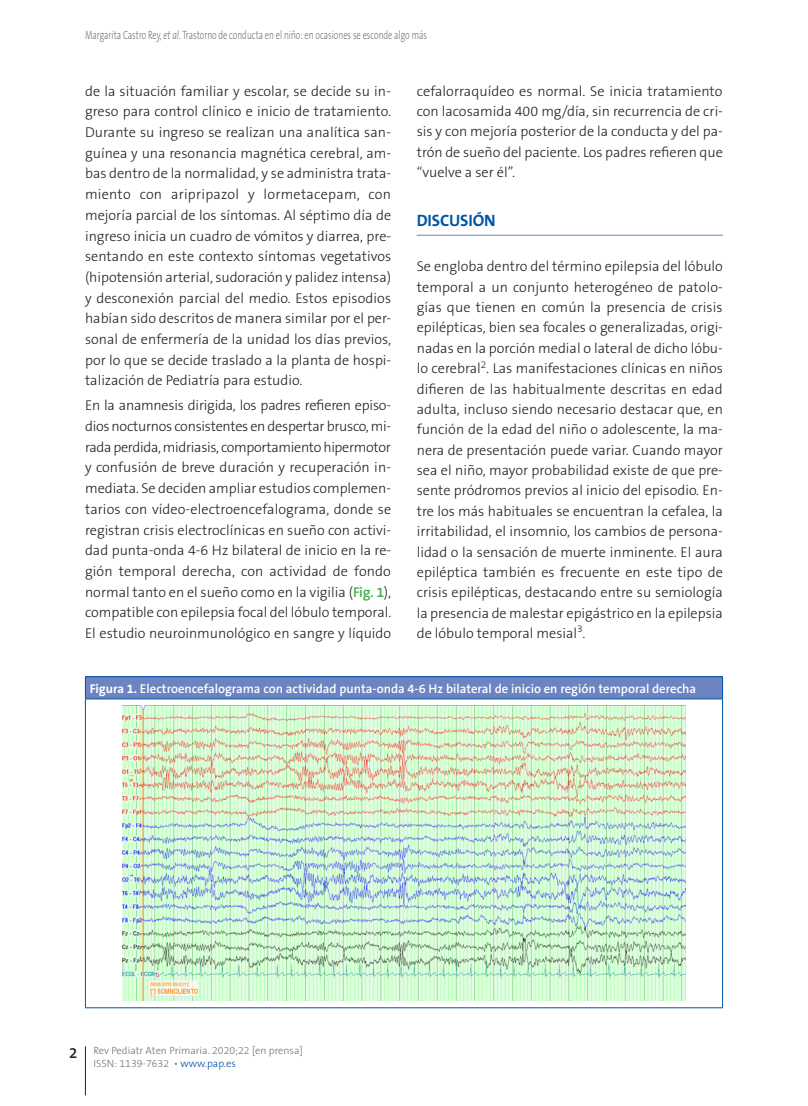
<style>
.page{position:relative;width:808px;height:1106px;background:#fff}
.page>*{position:absolute;margin:0;border:0;box-sizing:border-box;transform-origin:0 0}
._01_LADILLO_1{font:700 16.5px "The Sans B Plus W7";letter-spacing:-.01em;color:#0155a5}
.t1{font:600 15px "The Sans B Plus W6";color:#231f20}
.t2{font:300 14.25px/20.7px "The Sans B Plus W3";color:#231f20;text-align:justify}
.titulo_tabla{font:600 12.75px "The Sans C5";color:#fff}
.t3{font:300 12px "The Sans B Plus W3";color:#6a747b;scale:.7 1}
.t4{font:300 10.5px "The Sans B Plus W3";color:#6a747b}
.s1{font-style:italic}
.s2{font-family:"The Sans B Plus W6";font-weight:600;color:#40ae49}
.s3{font-family:"The Sans B Plus W7";font-weight:700}
.s4{color:#0155a5}
</style>
<div class="page">
<hr style="left:85px;top:1046px;width:1px;height:49px;background:#231f20">
<hr style="left:417px;top:235px;width:306px;height:1px;background:#6c84c1">
<div style="left:85px;top:676px;width:637px;height:23px;background:#6c84c1"></div>
<svg style="left:85px;top:677px;width:1px;height:21px"></svg>
<svg style="left:722px;top:677px;width:1px;height:21px"></svg>
<hr style="left:85px;top:676px;width:638px;height:1px;background:#0155a5">
<hr style="left:85px;top:699px;width:1px;height:308px;background:#0155a5">
<hr style="left:722px;top:699px;width:1px;height:308px;background:#0155a5">
<hr style="left:85px;top:698px;width:638px;height:1px;background:#0155a5">
<hr style="left:85px;top:1007px;width:638px;height:1px;background:#0155a5">
<img style="left:123px;top:705px;width:562px;height:295px">
<p class="t3" style="left:85px;top:27px;width:490px">Margarita Castro Rey, <span class="s1">et al</span>. Trastorno de conducta en el niño: en ocasiones se esconde algo más</p>
<p class="t2" style="left:85px;top:81px;width:308px">de la situación familiar y escolar, se decide su in&shy;greso para control clínico e inicio de tratamiento.<br>Durante su ingreso se realizan una analítica san&shy;guínea y una resonancia magnética cerebral, am&shy;bas dentro de la normalidad, y se administra trata&shy;miento con aripripazol y lormetacepam, con mejoría parcial de los síntomas. Al séptimo día de ingreso inicia un cuadro de vómitos y diarrea, pre&shy;sentando en este contexto síntomas vegetativos (hipotensión arterial, sudoración y palidez intensa) y desconexión parcial del medio. Estos episodios habían sido descritos de manera similar por el per&shy;sonal de enfermería de la unidad los días previos, por lo que se decide traslado a la planta de hospi&shy;talización de Pediatría para estudio.</p>
<p class="t2" style="left:85px;top:395px;width:308px">En la anamnesis dirigida, los padres refieren episo&shy;dios nocturnos consistentes en despertar brusco, mi&shy;rada perdida, midriasis, comportamiento hipermotor y confusión de breve duración y recuperación in&shy;mediata. Se deciden ampliar estudios complemen&shy;tarios con vídeo-electroencefalograma, donde se registran crisis electroclínicas en sueño con activi&shy;dad punta-onda 4-6 Hz bilateral de inicio en la re&shy;gión temporal derecha, con actividad de fondo normal tanto en el sueño como en la vigilia (<span class="s2">Fig. 1</span>), compatible con epilepsia focal del lóbulo temporal.<br>El estudio neuroinmunológico en sangre y líquido</p>
<p class="t2" style="left:417px;top:81px;width:308px">cefalorraquídeo es normal. Se inicia tratamiento con lacosamida 400 mg/día, sin recurrencia de cri&shy;sis y con mejoría posterior de la conducta y del pa&shy;trón de sueño del paciente. Los padres refieren que “vuelve a ser él”.</p>
<p class="_01_LADILLO_1" style="left:417px;top:210px;width:80px">DISCUSIÓN</p>
<p class="t2" style="left:417px;top:256px;width:308px">Se engloba dentro del término epilepsia del lóbulo temporal a un conjunto heterogéneo de patolo&shy;gías que tienen en común la presencia de crisis epilépticas, bien sea focales o generalizadas, origi&shy;nadas en la porción medial o lateral de dicho lóbu&shy;lo cerebral<sup>2</sup>. Las manifestaciones clínicas en niños difieren de las habitualmente descritas en edad adulta, incluso siendo necesario destacar que, en función de la edad del niño o adolescente, la ma&shy;nera de presentación puede variar. Cuando mayor sea el niño, mayor probabilidad existe de que pre&shy;sente pródromos previos al inicio del episodio. En&shy;tre los más habituales se encuentran la cefalea, la irritabilidad, el insomnio, los cambios de persona&shy;lidad o la sensación de muerte inminente. El aura epiléptica también es frecuente en este tipo de crisis epilépticas, destacando entre su semiología la presencia de malestar epigástrico en la epilepsia de lóbulo temporal mesial<sup>3</sup>.</p>
<p class="titulo_tabla" style="left:90px;top:680px;width:608px"><span class="s3">Figura 1.</span> Electroencefalograma con actividad punta-onda 4-6 Hz bilateral de inicio en región temporal derecha</p>
<p class="t1" style="left:69px;top:1042px;width:10px">2</p>
<p class="t4" style="left:94px;top:1043px;width:211px">Rev Pediatr Aten Primaria. 2020;22 [en prensa]</p>
<p class="t4" style="left:94px;top:1057px;width:144px">ISSN: 1139-7632 • <span class="s4">www.pap.es</span></p>
</div>
